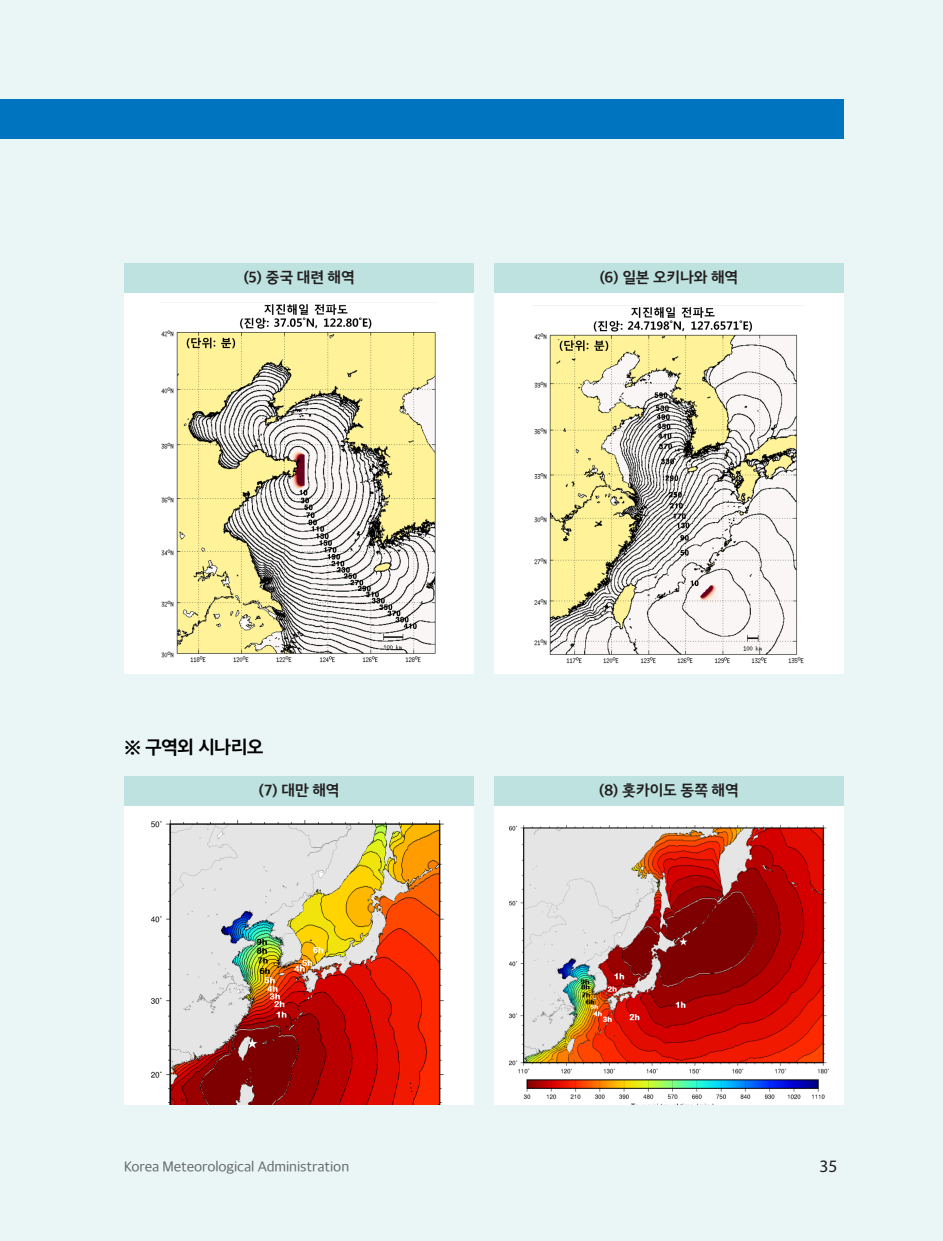
<style>
.page{position:relative;width:943px;height:1241px;background:#fff}
.page>*{position:absolute;margin:0;border:0;box-sizing:border-box;transform-origin:0 0}
._2-2__본문고딕_각주____9_5{font:18.38px "SD Gothic Neob f Bd";letter-spacing:-.045em;color:#000}
.t1{font:17.5px "Myriad Pro";color:#231f20}
._5__캡션_고딕_8_5pt{font:14.88px "SD Gothic Neob f Bd";letter-spacing:-.015em;color:#231f20}
.t2{font:14px "SD Gothic Neob c Rg";letter-spacing:-.01em;color:#6c6d70}
</style>
<div class="page">
<div style="left:0;top:0;width:943px;height:1240px;background:#eaf6f5"></div>
<div style="left:124px;top:293px;width:350px;height:380px;background:#fff"></div>
<img style="left:161px;top:304px;width:275px;height:359px">
<div style="left:494px;top:293px;width:349px;height:380px;background:#fff"></div>
<img style="left:533px;top:305px;width:271px;height:359px">
<div style="left:124px;top:263px;width:350px;height:30px;background:#bde2e0"></div>
<div style="left:494px;top:263px;width:349px;height:30px;background:#bde2e0"></div>
<div style="left:124px;top:805px;width:350px;height:299px;background:#fff"></div>
<img style="left:152px;top:820px;width:292px;height:284px">
<div style="left:494px;top:805px;width:349px;height:299px;background:#fff"></div>
<img style="left:509px;top:825px;width:319px;height:279px">
<div style="left:124px;top:775px;width:350px;height:30px;background:#bde2e0"></div>
<div style="left:494px;top:775px;width:349px;height:30px;background:#bde2e0"></div>
<div style="left:0;top:99px;width:843px;height:40px;background:#0074be"></div>
<p class="_5__캡션_고딕_8_5pt" style="left:243px;top:270px;width:113px">(5) 중국 대련 해역</p>
<p class="_5__캡션_고딕_8_5pt" style="left:599px;top:270px;width:140px">(6) 일본 오키나와 해역</p>
<p class="_2-2__본문고딕_각주____9_5" style="left:124px;top:738px;width:141px">※ 구역외 시나리오</p>
<p class="_5__캡션_고딕_8_5pt" style="left:258px;top:783px;width:82px">(7) 대만 해역</p>
<p class="_5__캡션_고딕_8_5pt" style="left:599px;top:783px;width:141px">(8) 홋카이도 동쪽 해역</p>
<p class="t2" style="left:124px;top:1159px;width:227px">Korea Meteorological Administration</p>
<p class="t1" style="left:819px;top:1155px;width:19px">35</p>
</div>
